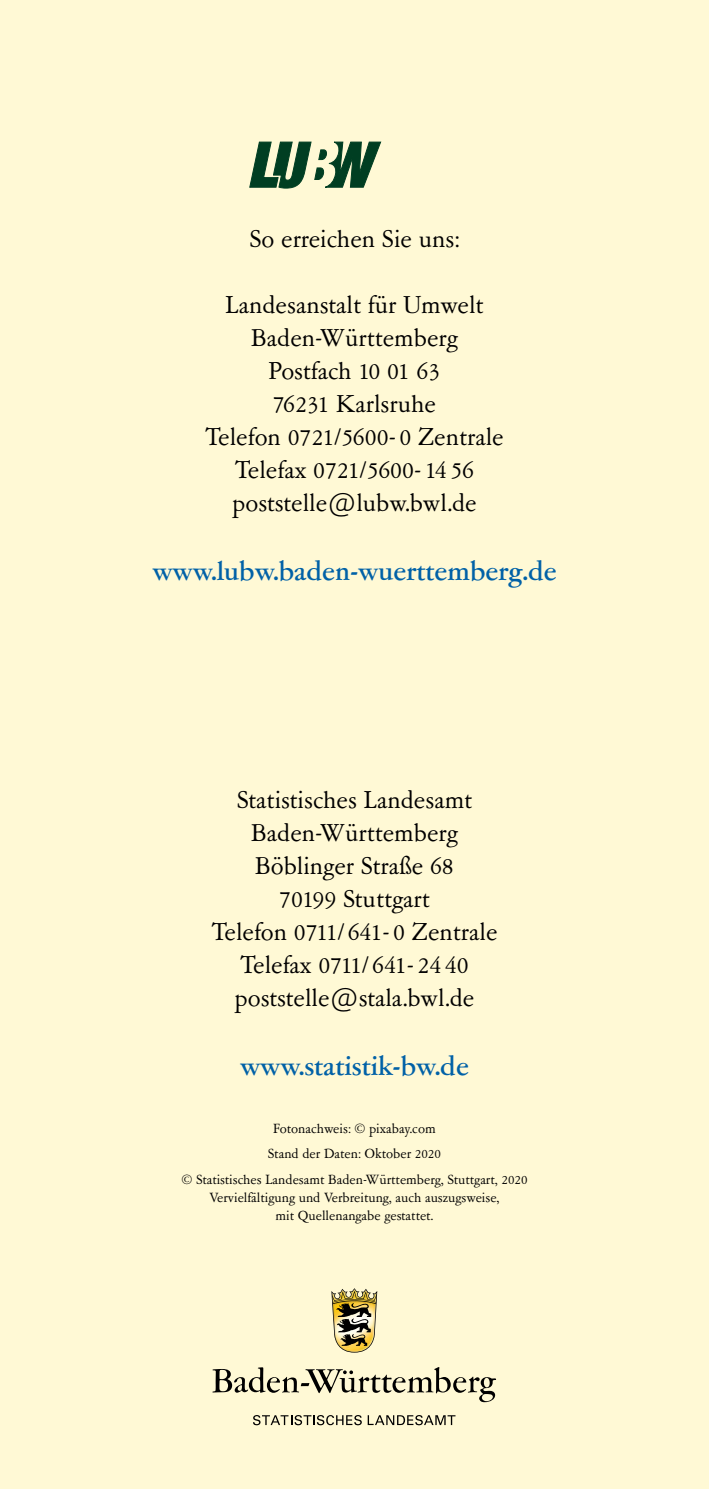
<style>
.page{position:relative;width:709px;height:1489px;background:#fff}
.page>*{position:absolute;margin:0;border:0;box-sizing:border-box;transform-origin:0 0}
.t1{font:500 30px "Garamont Amst SB";color:#0061a7}
.t2{font:27.5px "Garamont Amst SB Rom";color:#000}
.t3{font:15px "Garamont Amst SB Rom";color:#000}
</style>
<div class="page">
<div style="left:0;top:0;width:709px;height:1488px;background:#fff9d5"></div>
<svg style="left:249px;top:142px;width:132px;height:46px"></svg>
<svg style="left:212px;top:1367px;width:284px;height:34px"></svg>
<img style="left:331px;top:1288px;width:46px;height:64px">
<svg style="left:253px;top:1415px;width:109px;height:10px"></svg>
<svg style="left:368px;top:1415px;width:87px;height:10px"></svg>
<p class="t2" style="left:249px;top:225px;width:211px">So erreichen Sie uns:</p>
<p class="t2" style="left:225px;top:291px;width:259px">Landesanstalt für Umwelt</p>
<p class="t2" style="left:251px;top:324px;width:208px">Baden-Württemberg</p>
<p class="t2" style="left:268px;top:357px;width:173px">Postfach 10 01 63</p>
<p class="t2" style="left:273px;top:390px;width:165px">76231 Karlsruhe</p>
<p class="t2" style="left:205px;top:423px;width:300px">Telefon 0721/5600- 0 Zentrale</p>
<p class="t2" style="left:235px;top:456px;width:241px">Telefax 0721/5600- 14 56</p>
<p class="t2" style="left:232px;top:489px;width:246px">poststelle@lubw.bwl.de</p>
<p class="t1" style="left:152px;top:555px;width:406px">www.lubw.baden-wuerttemberg.de</p>
<p class="t2" style="left:237px;top:786px;width:237px">Statistisches Landesamt</p>
<p class="t2" style="left:251px;top:819px;width:208px">Baden-Württemberg</p>
<p class="t2" style="left:255px;top:852px;width:200px">Böblinger Straße 68</p>
<p class="t2" style="left:279px;top:885px;width:152px">70199 Stuttgart</p>
<p class="t2" style="left:211px;top:918px;width:287px">Telefon 0711/ 641- 0 Zentrale</p>
<p class="t2" style="left:240px;top:951px;width:230px">Telefax 0711/ 641- 24 40</p>
<p class="t2" style="left:234px;top:984px;width:241px">poststelle@stala.bwl.de</p>
<p class="t1" style="left:240px;top:1050px;width:230px">www.statistik-bw.de</p>
<p class="t3" style="left:273px;top:1121px;width:164px">Fotonachweis: © pixabay.com</p>
<p class="t3" style="left:268px;top:1146px;width:174px">Stand der Daten: Oktober 2020</p>
<p class="t3" style="left:181px;top:1171px;width:347px">© Statistisches Landesamt Baden-Württemberg, Stuttgart, 2020</p>
<p class="t3" style="left:209px;top:1189px;width:292px">Vervielfältigung und Verbreitung, auch auszugsweise,</p>
<p class="t3" style="left:275px;top:1207px;width:159px">mit Quellenangabe gestattet.</p>
</div>
